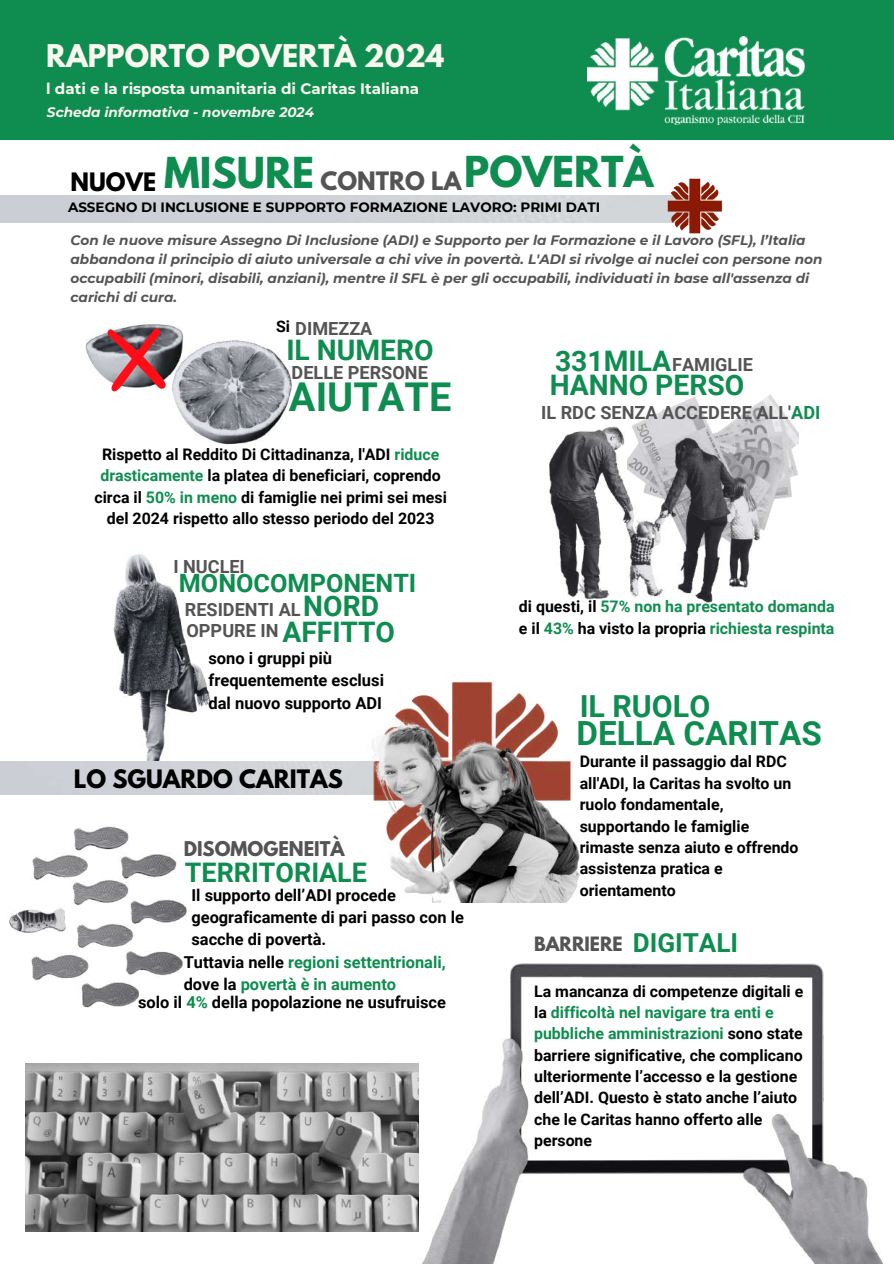
<style>
.page{position:relative;width:894px;height:1264px;background:#fff}
.page>*{position:absolute;margin:0;border:0;box-sizing:border-box;transform-origin:0 0}
.t1{font:700 39.6px "Roboto";color:#0f8d50}
.t2{font:700 37.8px "League Spartan";color:#0f8d50}
.t3{font:700 33.3px "Roboto";color:#0f8d50}
.t4{font:700 30.3px "Roboto";color:#0f8d50}
.t5{font:700 28.2px "Roboto";color:#0f8d50}
.t6{font:700 27.75px "League Spartan";color:#faf7f0}
.t7{font:700 26.85px "Roboto";color:#0f8d50}
.t8{font:700 25.2px "Roboto";color:#0f8d50}
.t9{font:700 22.5px "League Spartan";color:#000}
.t10{font:700 22.5px "League Spartan";color:#545454}
.t11{font:700 18.15px/21.1px "Roboto";color:#545454}
.t12{font:700 18px "League Spartan";color:#545454}
.t13{font:700 17.55px "League Spartan";color:#545454}
.t14{font:700 16.5px/22.5px "Roboto";color:#000}
.t15{font:700 16.35px/22px "Roboto";color:#000}
.t16{font:700 16.35px/22px "Roboto";color:#0f8d50}
.t17{font:700 15.9px/21.3px "Roboto";color:#000}
.t18{font:700 15.9px/21.3px "Roboto";color:#0f8d50}
.t19{font:700 15.15px "Montserrat";color:#faf7f0}
.t20{font:italic 700 13.65px/19.2px "Montserrat";color:#545454}
.t21{font:italic 700 13.65px "Montserrat";color:#faf7f0}
.t22{font:700 13.5px "Montserrat";color:#000}
.s1{font-size:37.8px;color:#0f8d50}
.s2{color:#0f8d50}
.s3{font-size:28.2px;color:#0f8d50}
.s4{color:#000}
.s5{font-family:"Roboto";font-size:26.1px;color:#0f8d50}
</style>
<div class="page">
<div style="left:0;top:0;width:893px;height:139px;background:#0f8d50"></div>
<img style="left:587px;top:36px;width:217px;height:88px">
<img style="left:667px;top:178px;width:56px;height:56px">
<img style="left:85px;top:324px;width:207px;height:121px">
<svg style="left:106px;top:326px;width:61px;height:66px;background:#ac676e"></svg>
<img style="left:636px;top:394px;width:156px;height:30px">
<img style="left:549px;top:424px;width:250px;height:179px">
<img style="left:113px;top:554px;width:236px;height:241px">
<div style="left:0;top:761px;width:349px;height:33px;background:#ced1d7"></div>
<img style="left:394px;top:680px;width:174px;height:223px">
<img style="left:349px;top:719px;width:231px;height:183px">
<img style="left:0;top:794px;width:214px;height:214px">
<img style="left:421px;top:963px;width:462px;height:300px">
<img style="left:26px;top:1063px;width:392px;height:168px">
<h3 class="t6" style="left:46px;top:42px;width:399px">RAPPORTO POVERTÀ 2024</h3>
<p class="t19" style="left:46px;top:80px;width:374px">l dati e la risposta umanitaria di Caritas Italiana</p>
<p class="t21" style="left:47px;top:103px;width:268px">Scheda informativa - novembre 2024</p>
<h3 class="t10" style="left:320px;top:170px;width:334px">CONTRO LA<span class="s1">POVERTÀ</span></h3>
<h2 class="t2" style="left:70px;top:153px;width:245px"><sub>NUOVE</sub> MISURE</h2>
<p class="t22" style="left:68px;top:199px;width:533px">ASSEGNO DI INCLUSIONE E SUPPORTO FORMAZIONE LAVORO: PRIMI DATI</p>
<p class="t20" style="left:70px;top:230px;width:753px">Con le nuove misure Assegno Di Inclusione (ADI) e Supporto per la Formazione e il Lavoro (SFL), l’Italia abbandona il principio di aiuto universale a chi vive in povertà. L'ADI si rivolge ai nuclei con persone non occupabili (minori, disabili, anziani), mentre il SFL è per gli occupabili, individuati in base all'assenza di carichi di cura.</p>
<p class="t11" style="left:276px;top:318px;width:98px"><sup>Si</sup> DIMEZZA</p>
<h3 class="t5" style="left:286px;top:333px;width:149px">IL NUMERO</h3>
<p class="t11" style="left:291px;top:362px;width:138px">DELLE PERSONE</p>
<h1 class="t1" style="left:289px;top:374px;width:164px">AIUTATE</h1>
<p class="t17" style="left:94px;top:443px;width:354px;text-align:center">Rispetto al Reddito Di Cittadinanza, l'ADI <span class="s2">riduce drasticamente</span> la platea di beneficiari, coprendo circa il <span class="s2">50% in meno</span> di famiglie nei primi sei mesi del 2024 rispetto allo stesso periodo del 2023</p>
<p class="t11" style="left:555px;top:354px;width:199px"><span class="s3">331MILA</span>FAMIGLIE</p>
<h3 class="t5" style="left:549px;top:369px;width:196px">HANNO PERSO</h3>
<p class="t11" style="left:541px;top:402px;width:280px">IL RDC SENZA ACCEDERE ALL'<span class="s2">ADI</span></p>
<p class="t11" style="left:173px;top:556px;width:73px">I NUCLEI</p>
<p class="t11" style="left:185px;top:599px;width:212px">RESIDENTI AL<span class="s3">NORD<br></span>OPPURE IN <span class="s3">AFFITTO</span></p>
<p class="t14" style="left:208px;top:646px;width:177px">sono i gruppi più frequentemente esclusi dal nuovo supporto ADI</p>
<h3 class="t8" style="left:179px;top:568px;width:239px">MONOCOMPONENTI</h3>
<h3 class="t9" style="left:74px;top:767px;width:270px">LO SGUARDO CARITAS</h3>
<p class="t12" style="left:184px;top:840px;width:162px">DISOMOGENEITÀ</p>
<p class="t15" style="left:191px;top:884px;width:274px">Il supporto dell’ADI procede geograficamente di pari passo con le sacche di povertà.</p>
<h3 class="t7" style="left:185px;top:856px;width:183px">TERRITORIALE</h3>
<p class="t18" style="left:518px;top:596px;width:317px"><span class="s4">di questi, il</span> 57% non ha presentato domanda <span class="s4">e il</span> 43% <span class="s4">ha visto la propria</span> richiesta respinta</p>
<h3 class="t4" style="left:579px;top:689px;width:132px">IL RUOLO</h3>
<h3 class="t3" style="left:576px;top:714px;width:247px">DELLA CARITAS</h3>
<p class="t17" style="left:579px;top:751px;width:220px">Durante il passaggio dal RDC all'ADI, la Caritas ha svolto un ruolo fondamentale, supportando le famiglie rimaste senza aiuto e offrendo assistenza pratica e orientamento</p>
<p class="t13" style="left:534px;top:935px;width:205px">BARRIERE <span class="s5">DIGITALI</span></p>
<p class="t16" style="left:184px;top:951px;width:263px"><span class="s4">Tuttavia nelle</span> regioni settentrionali, <span class="s4">dove la</span> povertà è in aumento</p>
<p class="t15" style="left:138px;top:991px;width:309px">solo il <span class="s2">4%</span> della popolazione ne usufruisce</p>
<p class="t17" style="left:534px;top:980px;width:271px">La mancanza di competenze digitali e la <span class="s2">difficoltà nel navigare tra enti e pubbliche amministrazioni</span> sono state barriere significative, che complicano ulteriormente l’accesso e la gestione dell’ADI. Questo è stato anche l’aiuto che le Caritas hanno offerto alle persone</p>
</div>
